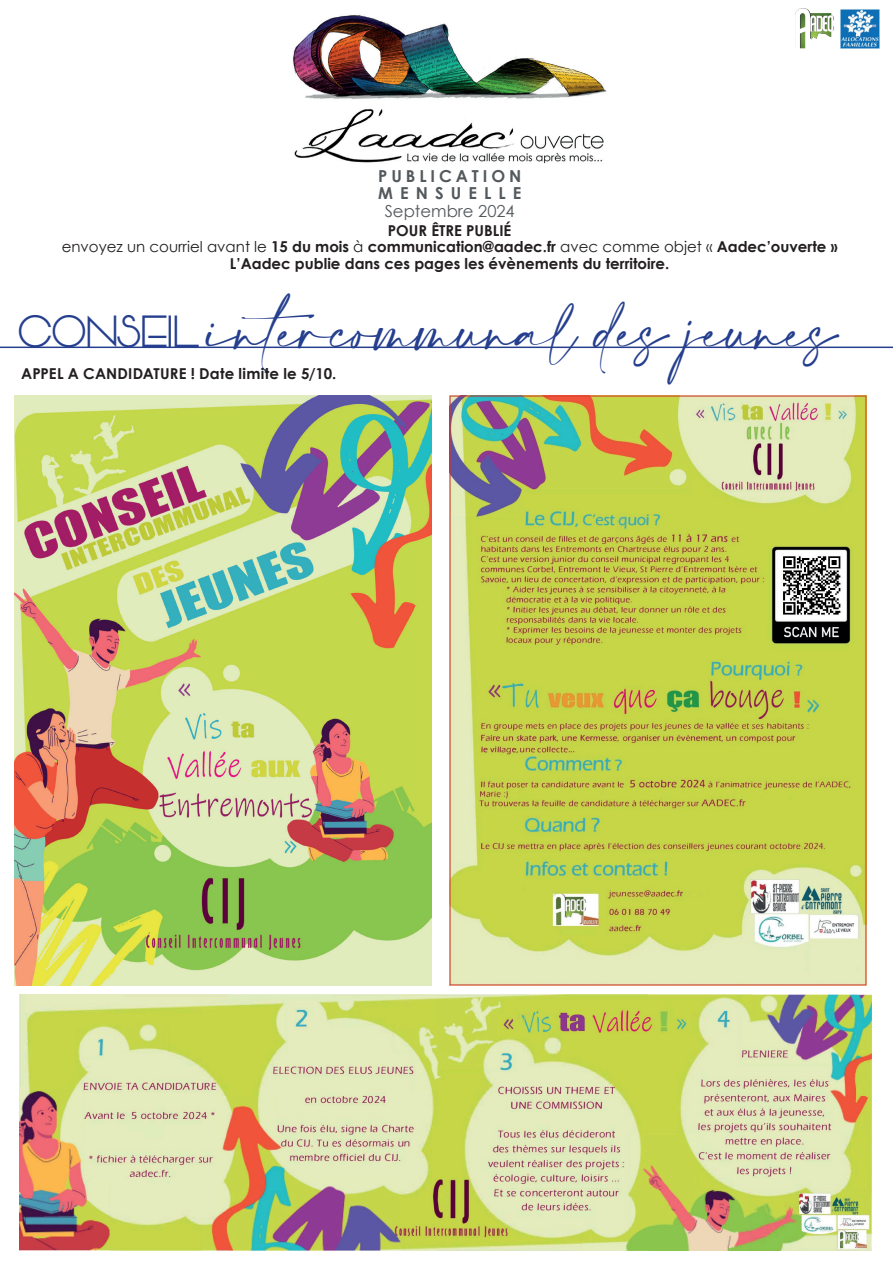
<style>
.page{position:relative;width:893px;height:1263px;background:#fff}
.page>*{position:absolute;margin:0;border:0;box-sizing:border-box;transform-origin:0 0}
.t1{font:45px "Amalfi Coast";color:#253f8e}
.t2{font:700 16.5px/16.5px "Century Gothic";letter-spacing:.24em;color:#53595c}
.t3{font:16.5px "Century Gothic";color:#53595c}
.t4{font:700 15px/16.5px "Century Gothic";color:#231f20;text-align:center}
.s1{font-weight:400}
.s2{font-family:"Vonique 64"}
</style>
<div class="page">
<img style="left:293px;top:15px;width:314px;height:149px">
<img style="left:795px;top:9px;width:39px;height:40px">
<img style="left:840px;top:10px;width:39px;height:39px">
<img style="left:450px;top:395px;width:416px;height:590px">
<img style="left:19px;top:994px;width:853px;height:256px">
<img style="left:14px;top:395px;width:417px;height:590px">
<hr style="left:0;top:347px;width:893px;height:1px;background:#253f8e">
<p class="t2" style="left:378px;top:167px;width:145px">PUBLICATION<br>MENSUELLE</p>
<p class="t3" style="left:385px;top:199px;width:132px">Septembre 2024</p>
<p class="t4" style="left:62px;top:221px;width:777px">POUR ÊTRE PUBLIÉ<br><span class="s1">envoyez un courriel avant le</span> 15 du mois <span class="s1">à</span> communication@aadec.fr <span class="s1">avec comme objet «</span> Aadec’ouverte »<br>L’Aadec publie dans ces pages les évènements du territoire.</p>
<h1 class="t1" style="left:19px;top:306px;width:820px"><span class="s2">CONSEIL</span>intercommunal des jeunes</h1>
<p class="t4" style="left:21px;top:364px;width:317px">APPEL A CANDIDATURE ! Date limite le 5/10.</p>
</div>
